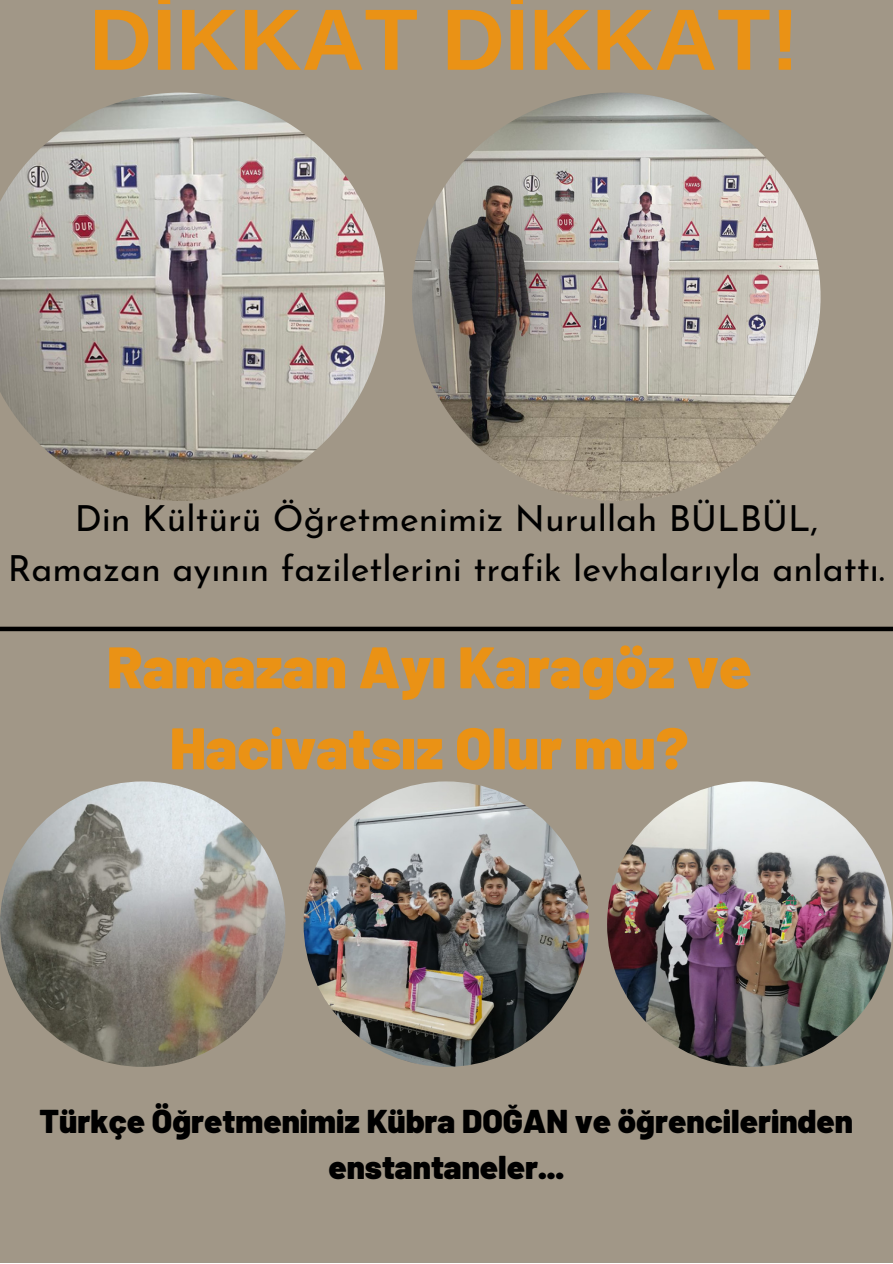
<style>
.page{position:relative;width:893px;height:1264px;background:#fff}
.page>*{position:absolute;margin:0;border:0;box-sizing:border-box;transform-origin:0 0}
.t1{font:700 86.85px "Arimo";color:#ea9215}
.t2{font:900 58.5px/81px "Barlow";color:#ea9215;text-align:center}
.t3{font:36px/49.5px "Josefin Sans";color:#000;text-align:center}
.t4{font:900 33px/46px "Barlow";color:#000;text-align:center}
</style>
<div class="page">
<div style="left:0;top:0;width:892px;height:1262px;background:#a19787"></div>
<img style="left:0;top:93px;width:385px;height:408px">
<img style="left:412px;top:93px;width:408px;height:408px;border-radius:50%">
<div style="left:0;top:626px;width:892px;height:5px;background:#000"></div>
<img style="left:0;top:781px;width:285px;height:285px;border-radius:50%">
<img style="left:303px;top:781px;width:286px;height:285px;border-radius:50%">
<img style="left:607px;top:781px;width:285px;height:285px;border-radius:50%">
<p class="t1" style="left:89px;top:-9px;width:711px">DİKKAT DİKKAT!</p>
<p class="t3" style="left:8px;top:497px;width:878px">Din Kültürü Öğretmenimiz Nurullah BÜLBÜL,<br>Ramazan ayının faziletlerini trafik levhalarıyla anlattı.</p>
<p class="t2" style="left:107px;top:624px;width:646px">Ramazan Ayı Karagöz ve<br>Hacivatsız Olur mu?</p>
<p class="t4" style="left:40px;top:1097px;width:814px">Türkçe Öğretmenimiz Kübra DOĞAN ve öğrencilerinden enstantaneler...</p>
</div>
